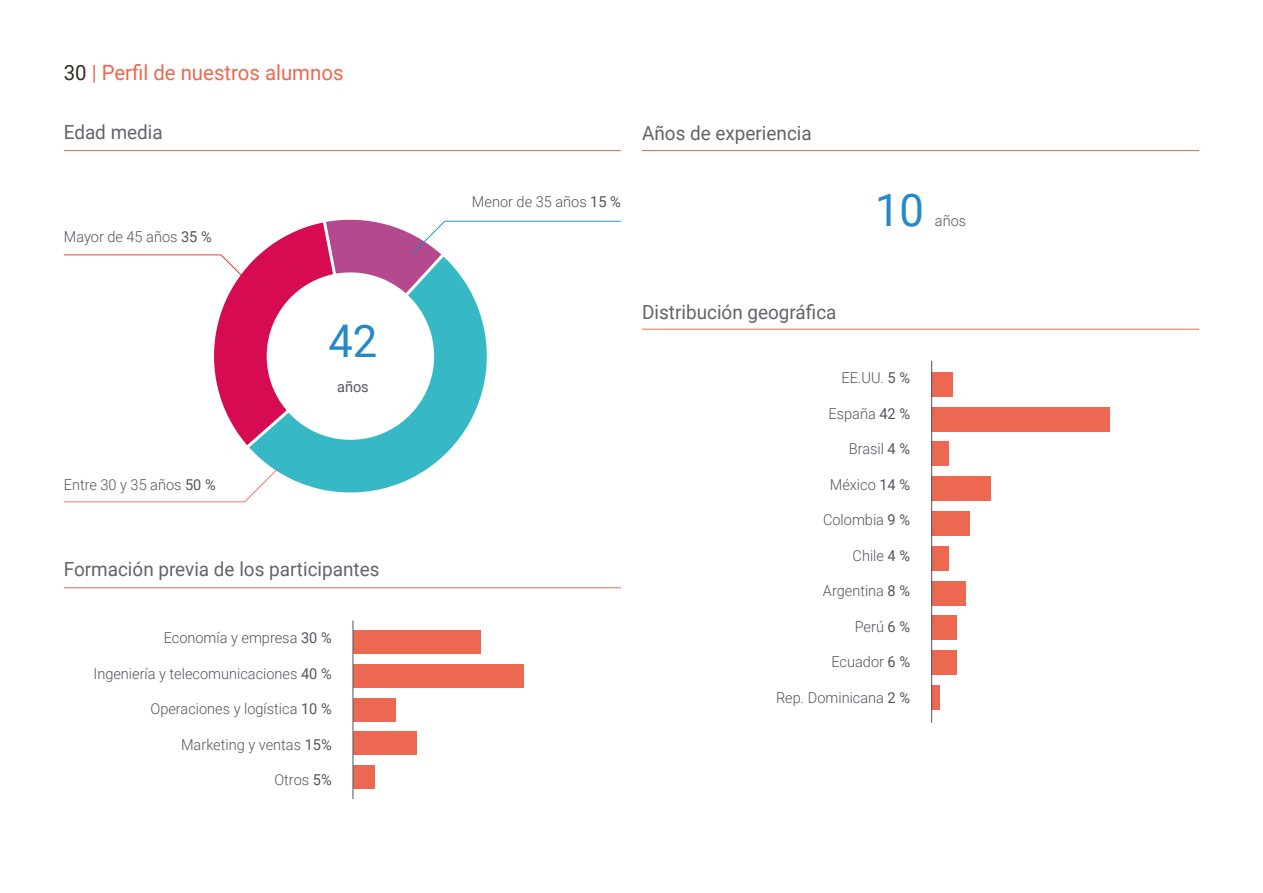
<style>
.page{position:relative;width:1263px;height:893px;background:#fff}
.page>*{position:absolute;margin:0;border:0;box-sizing:border-box;transform-origin:0 0}
.t1{font:45px "Roboto";color:#2488c9}
.t2{font:21px "Roboto";color:#ed6851}
.t3{font:19.5px "Roboto";color:#61646a}
.t4{font:300 15px "Roboto";color:#52555b}
.t5{font:15px "Roboto";color:#52555b}
.s1{color:#312e20}
.s2{font-weight:400}
</style>
<div class="page">
<hr style="left:64px;top:150px;width:557px;height:1px;background:#ed6851">
<hr style="left:642px;top:150px;width:557px;height:1px;background:#ed6851">
<svg style="left:249px;top:448px;width:202px;height:45px"></svg>
<svg style="left:64px;top:469px;width:214px;height:33px"></svg>
<svg style="left:64px;top:219px;width:557px;height:229px"></svg>
<hr style="left:64px;top:587px;width:557px;height:1px;background:#ed6851">
<div style="left:353px;top:630px;width:127px;height:23px;background:#ed6851"></div>
<div style="left:353px;top:664px;width:170px;height:23px;background:#ed6851"></div>
<div style="left:353px;top:698px;width:42px;height:23px;background:#ed6851"></div>
<div style="left:353px;top:732px;width:64px;height:23px;background:#ed6851"></div>
<div style="left:353px;top:766px;width:21px;height:23px;background:#ed6851"></div>
<hr style="left:353px;top:620px;width:1px;height:179px;background:#52555b">
<hr style="left:642px;top:329px;width:557px;height:1px;background:#ed6851">
<div style="left:932px;top:372px;width:21px;height:24px;background:#ed6851"></div>
<div style="left:932px;top:546px;width:17px;height:25px;background:#ed6851"></div>
<div style="left:932px;top:407px;width:178px;height:24px;background:#ed6851"></div>
<div style="left:932px;top:581px;width:34px;height:24px;background:#ed6851"></div>
<div style="left:932px;top:441px;width:17px;height:25px;background:#ed6851"></div>
<div style="left:932px;top:616px;width:25px;height:24px;background:#ed6851"></div>
<div style="left:932px;top:476px;width:59px;height:25px;background:#ed6851"></div>
<div style="left:932px;top:650px;width:25px;height:25px;background:#ed6851"></div>
<div style="left:932px;top:511px;width:38px;height:25px;background:#ed6851"></div>
<div style="left:932px;top:685px;width:8px;height:25px;background:#ed6851"></div>
<hr style="left:931px;top:361px;width:1px;height:362px;background:#52555b">
<h2 class="t2" style="left:64px;top:57px;width:281px"><span class="s1">30</span> | Perfil de nuestros alumnos</h2>
<h3 class="t3" style="left:64px;top:118px;width:101px">Edad media</h3>
<p class="t4" style="left:64px;top:226px;width:149px">Mayor de 45 años <span class="s2">35 %</span></p>
<p class="t4" style="left:64px;top:474px;width:153px">Entre 30 y 35 años <span class="s2">50 %</span></p>
<h1 class="t1" style="left:328px;top:309px;width:51px">42</h1>
<p class="t5" style="left:337px;top:377px;width:33px">años</p>
<h3 class="t3" style="left:64px;top:556px;width:317px">Formación previa de los participantes</h3>
<p class="t4" style="left:164px;top:627px;width:169px">Economía y empresa <span class="s2">30 %</span></p>
<p class="t4" style="left:93px;top:663px;width:240px">Ingeniería y telecomunicaciones <span class="s2">40 %</span></p>
<p class="t4" style="left:151px;top:698px;width:183px">Operaciones y logística <span class="s2">10 %</span></p>
<p class="t4" style="left:181px;top:734px;width:152px">Marketing y ventas <span class="s2">15%</span></p>
<p class="t4" style="left:274px;top:769px;width:59px">Otros <span class="s2">5%</span></p>
<p class="t4" style="left:472px;top:191px;width:150px">Menor de 35 años <span class="s2">15 %</span></p>
<h3 class="t3" style="left:642px;top:119px;width:171px">Años de experiencia</h3>
<h1 class="t1" style="left:875px;top:179px;width:51px">10</h1>
<p class="t4" style="left:935px;top:210px;width:33px">años</p>
<h3 class="t3" style="left:642px;top:298px;width:196px">Distribución geográfica</h3>
<p class="t4" style="left:841px;top:367px;width:70px">EE.UU. <span class="s2">5 %</span></p>
<p class="t4" style="left:828px;top:403px;width:83px">España <span class="s2">42 %</span></p>
<p class="t4" style="left:849px;top:438px;width:63px">Brasil <span class="s2">4 %</span></p>
<p class="t4" style="left:830px;top:474px;width:82px">México <span class="s2">14 %</span></p>
<p class="t4" style="left:823px;top:509px;width:88px">Colombia <span class="s2">9 %</span></p>
<p class="t4" style="left:852px;top:545px;width:59px">Chile <span class="s2">4 %</span></p>
<p class="t4" style="left:823px;top:580px;width:89px">Argentina <span class="s2">8 %</span></p>
<p class="t4" style="left:855px;top:616px;width:57px">Perú <span class="s2">6 %</span></p>
<p class="t4" style="left:831px;top:651px;width:80px">Ecuador <span class="s2">6 %</span></p>
<p class="t4" style="left:776px;top:687px;width:135px">Rep. Dominicana <span class="s2">2 %</span></p>
</div>
